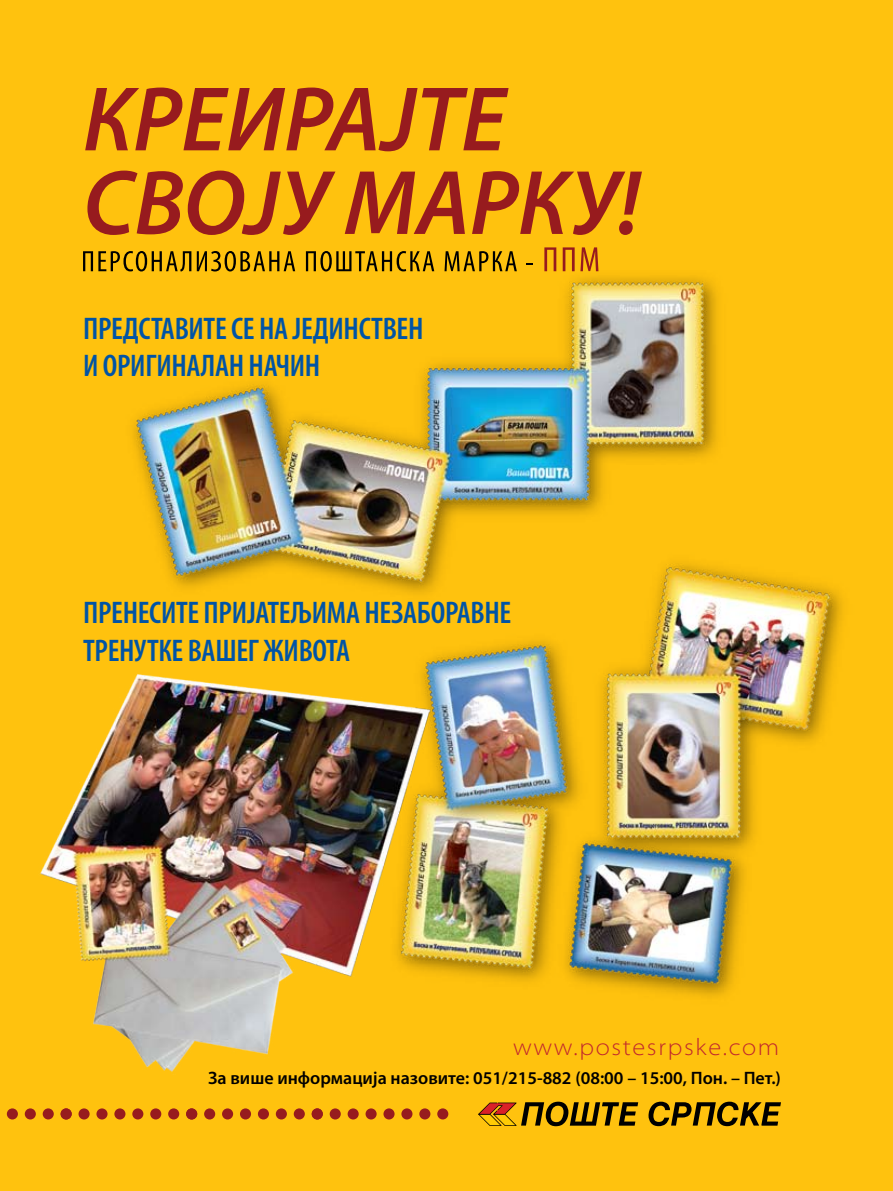
<style>
.page{position:relative;width:893px;height:1191px;background:#ffc20e}
.page>*{position:absolute;margin:0;border:0;box-sizing:border-box;transform-origin:0 0}
.t1{font:italic 600 92.4px/83.6px "Myriad Pro";color:#971b1e}
.t2{font:600 condensed 31.35px/37.7px "Myriad Pro";letter-spacing:-.01em;color:#0054a6}
.t3{font:300 semi-expanded 23.85px "Myriad Pro";letter-spacing:.07em;color:#c1272d}
.t4{font:600 18px "Myriad Pro";color:#000}
</style>
<div class="page">
<div style="left:7px;top:1108px;width:11px;height:11px;background:#971b1e;border-radius:50%"></div>
<img style="left:24px;top:247px;width:818px;height:880px">
<h1 class="t1" style="left:83px;top:75px;width:559px">КРЕИРАЈТЕ<br>СВОЈУ МАРКУ!</h1>
<p class="t2" style="left:83px;top:309px;width:342px">ПРЕДСТАВИТЕ СЕ НА ЈЕДИНСТВЕН<br>И ОРИГИНАЛАН НАЧИН</p>
<p class="t2" style="left:83px;top:593px;width:430px">ПРЕНЕСИТЕ ПРИЈАТЕЉИМА НЕЗАБОРАВНЕ<br>ТРЕНУТКЕ ВАШЕГ ЖИВОТА</p>
<p class="t3" style="left:513px;top:1033px;width:268px">www.postesrpske.com</p>
<p class="t4" style="left:208px;top:1066px;width:574px">За више информација назовите: 051/215-882 (08:00 – 15:00, Пон. – Пет.)</p>
</div>
